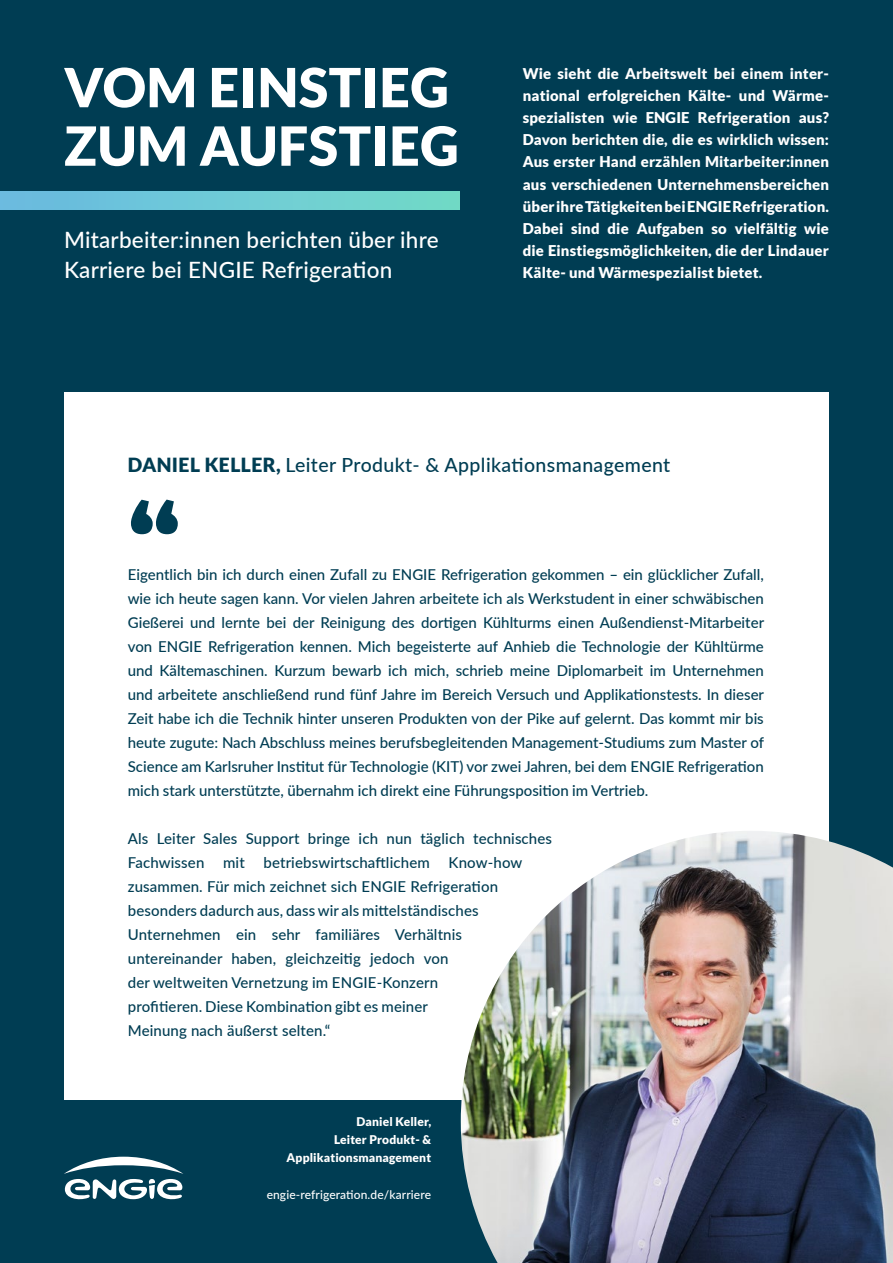
<style>
.page{position:relative;width:893px;height:1263px;background:#003d53}
.page>*{position:absolute;margin:0;border:0;box-sizing:border-box;transform-origin:0 0}
.t1{font:900 105px "Clan Pro";color:#003d53}
.t2{font:900 54px/58.5px "Lato";letter-spacing:.01em;color:#fff}
.t3{font:500 22.5px/30px "Lato";letter-spacing:.01em;color:#fff}
.t4{font:500 19.5px "Lato";letter-spacing:.02em;color:#003d53}
.t5{font:500 15px/24px "Lato";letter-spacing:.01em;color:#003d53;text-align:justify}
.t6{font:900 14.85px/22.2px "Lato";letter-spacing:.01em;color:#fff;text-align:justify}
.t7{font:900 12px/18px "Lato";letter-spacing:.01em;color:#fff;text-align:right}
.t8{font:500 12px "Lato";letter-spacing:.01em;color:#fff}
.s1{font-weight:900}
</style>
<div class="page">
<svg style="left:64px;top:1157px;width:119px;height:44px"></svg>
<div style="left:0;top:191px;width:460px;height:18px;background:linear-gradient(to right,#6abae2,#72dbc8)"></div>
<div style="left:64px;top:392px;width:765px;height:707px;background:#fff"></div>
<img style="left:461px;top:831px;width:432px;height:432px">
<h2 class="t2" style="left:64px;top:57px;width:396px">VOM EINSTIEG<br>ZUM AUFSTIEG</h2>
<h3 class="t3" style="left:64px;top:224px;width:376px">Mitarbeiter:innen berichten über ihre<br>Karriere bei ENGIE Refrigeration</h3>
<p class="t6" style="left:523px;top:62px;width:308px">Wie sieht die Arbeitswelt bei einem inter&shy;national erfolgreichen Kälte- und Wärme&shy;spezialisten wie ENGIE Refrigeration aus?<br>Davon berichten die, die es wirklich wissen:<br>Aus erster Hand erzählen Mitarbeiter:innen aus verschiedenen Unternehmensbereichen über ihre Tätigkeiten bei ENGIE Refrigeration.<br>Dabei sind die Aufgaben so vielfältig wie die Einstiegsmöglichkeiten, die der Lindauer Kälte- und Wärmespezialist bietet.</p>
<h3 class="t4" style="left:128px;top:451px;width:544px"><span class="s1">DANIEL KELLER,</span> Leiter Produkt- &amp; Applikationsmanagement</h3>
<h1 class="t1" style="left:128px;top:485px;width:55px">“</h1>
<p class="t5" style="left:128px;top:561px;width:638px">Eigentlich bin ich durch einen Zufall zu ENGIE Refrigeration gekommen – ein glücklicher Zufall, wie ich heute sagen kann. Vor vielen Jahren arbeitete ich als Werkstudent in einer schwäbischen Gießerei und lernte bei der Reinigung des dortigen Kühlturms einen Außendienst-Mitarbeiter von ENGIE Refrigeration kennen. Mich begeisterte auf Anhieb die Technologie der Kühltürme und Kältemaschinen. Kurzum bewarb ich mich, schrieb meine Diplomarbeit im Unternehmen und arbeitete anschließend rund fünf Jahre im Bereich Versuch und Applikationstests. In dieser Zeit habe ich die Technik hinter unseren Produkten von der Pike auf gelernt. Das kommt mir bis heute zugute: Nach Abschluss meines berufsbegleitenden Management-Studiums zum Master of Science am Karlsruher Institut für Technologie (KIT) vor zwei Jahren, bei dem ENGIE Refrigeration mich stark unterstützte, übernahm ich direkt eine Führungsposition im Vertrieb.</p>
<p class="t5" style="left:128px;top:825px;width:426px;text-align:left">Als Leiter Sales Support bringe ich nun täglich technisches Fachwissen mit betriebswirtschaftlichem Know-how zusammen. Für mich zeichnet sich ENGIE Refrigeration besonders dadurch aus, dass wir als mittelständisches Unternehmen ein sehr familiäres Verhältnis untereinander haben, gleichzeitig jedoch von<br>der weltweiten Vernetzung im ENGIE-Konzern<br>profitieren. Diese Kombination gibt es meiner<br>Meinung nach äußerst selten.“</p>
<p class="t7" style="left:287px;top:1113px;width:146px">Daniel Keller,<br>Leiter Produkt- &amp;<br>Applikationsmanagement</p>
<p class="t8" style="left:267px;top:1186px;width:166px">engie-refrigeration.de/karriere</p>
</div>
